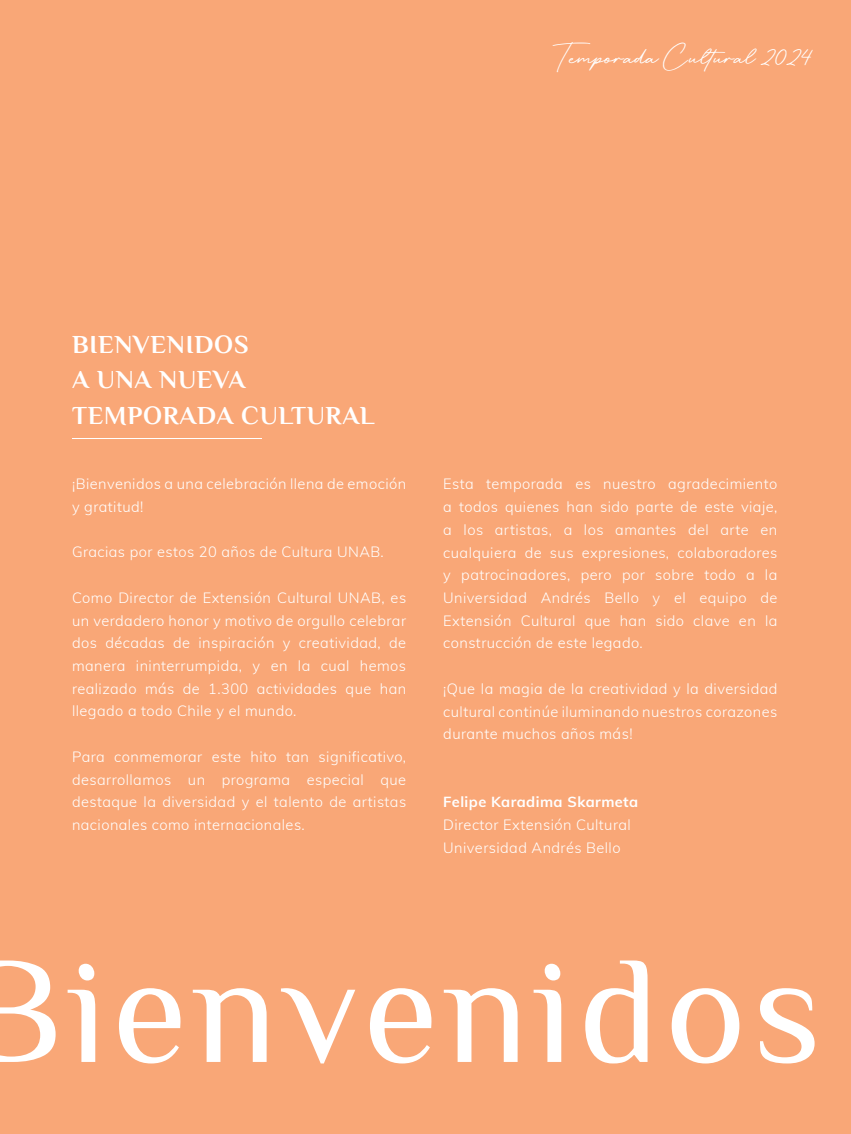
<style>
.page{position:relative;width:851px;height:1134px;background:#fff}
.page>*{position:absolute;margin:0;border:0;box-sizing:border-box;transform-origin:0 0}
.t1{font:153.6px "Philosopher";letter-spacing:.04em;color:#fff}
.t2{font:42.8px "Retro Signature";color:#fff}
.t3{font:700 26px/35.6px "Philosopher";letter-spacing:.03em;color:#fff}
.t4{font:300 14.6px/22.8px "Muli";letter-spacing:.03em;color:#fff;text-align:justify}
.t5{font:700 14.6px "Muli";letter-spacing:.03em;color:#fff}
</style>
<div class="page">
<div style="left:0;top:0;width:850px;height:1134px;background:#f9a777"></div>
<hr style="left:72px;top:438px;width:189px;height:1px;background:#fff">
<h2 class="t2" style="left:551px;top:32px;width:263px">TemporadaCultural 2024</h2>
<h3 class="t3" style="left:72px;top:326px;width:304px">BIENVENIDOS<br>A UNA NUEVA<br>TEMPORADA CULTURAL</h3>
<p class="t4" style="left:72px;top:472px;width:335px">¡Bienvenidos a una celebración llena de emoción y gratitud!</p>
<p class="t4" style="left:72px;top:540px;width:313px">Gracias por estos 20 años de Cultura UNAB.</p>
<p class="t4" style="left:72px;top:585px;width:335px">Como Director de Extensión Cultural UNAB, es un verdadero honor y motivo de orgullo celebrar dos décadas de inspiración y creatividad, de manera ininterrumpida, y en la cual hemos realizado más de 1.300 actividades que han llegado a todo Chile y el mundo.</p>
<p class="t4" style="left:72px;top:744px;width:335px">Para conmemorar este hito tan significativo, desarrollamos un programa especial que destaque la diversidad y el talento de artistas nacionales como internacionales.</p>
<p class="t4" style="left:443px;top:472px;width:335px">Esta temporada es nuestro agradecimiento a todos quienes han sido parte de este viaje, a los artistas, a los amantes del arte en cualquiera de sus expresiones, colaboradores y patrocinadores, pero por sobre todo a la Universidad Andrés Bello y el equipo de Extensión Cultural que han sido clave en la construcción de este legado.</p>
<p class="t4" style="left:443px;top:676px;width:335px">¡Que la magia de la creatividad y la diversidad cultural continúe iluminando nuestros corazones durante muchos años más!</p>
<p class="t5" style="left:443px;top:791px;width:196px">Felipe Karadima Skarmeta</p>
<p class="t4" style="left:443px;top:813px;width:189px">Director Extensión Cultural<br>Universidad Andrés Bello</p>
<h1 class="t1" style="left:-34px;top:912px;width:856px">Bienvenidos</h1>
</div>
